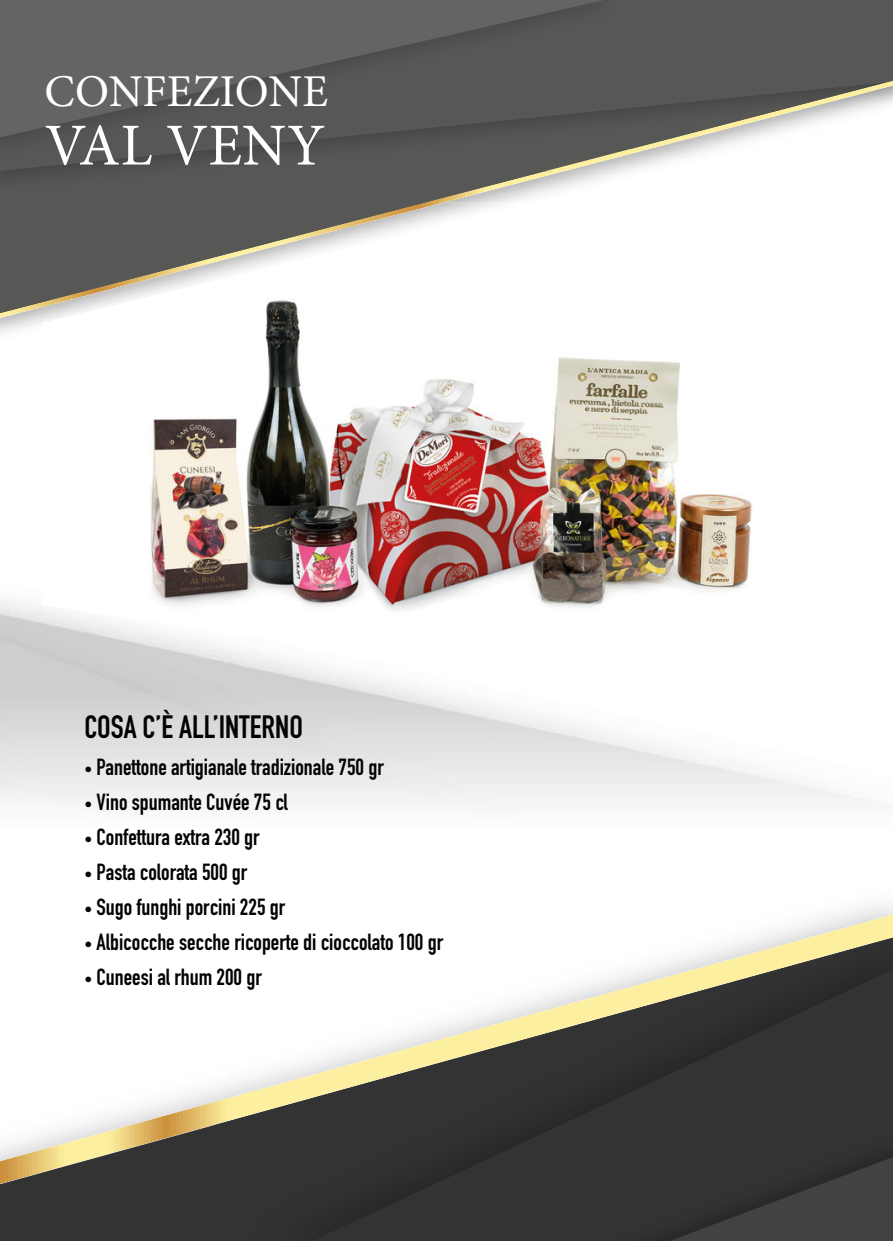
<style>
.page{position:relative;width:893px;height:1241px;background:#fff}
.page>*{position:absolute;margin:0;border:0;box-sizing:border-box;transform-origin:0 0}
.t1{font:59.5px "Minion Pro";letter-spacing:.01em;color:#fff}
.t2{font:45.5px "Minion Pro";color:#fff}
.t3{font:700 31.85px "DIN Condensed";color:#020303}
.t4{font:700 22.93px "DIN Condensed";color:#020303}
.s1{font-size:15.75px}
</style>
<div class="page">
<div style="left:0;top:1183px;width:214px;height:57px;background:#333"></div>
<div style="left:631px;top:0;width:262px;height:81px;background:#575756"></div>
<svg style="left:0;top:81px;width:893px;height:237px"></svg>
<img style="left:0;top:0;width:631px;height:171px">
<img style="left:545px;top:149px;width:86px;height:15px">
<svg style="left:0;top:0;width:604px;height:137px;background:#5c5c5b"></svg>
<div style="left:214px;top:1183px;width:99px;height:57px;background:#333"></div>
<div style="left:313px;top:1183px;width:266px;height:57px;background:#333"></div>
<div style="left:579px;top:1183px;width:91px;height:57px;background:#333"></div>
<svg style="left:670px;top:1183px;width:219px;height:57px;background:#3b3b3a"></svg>
<img style="left:42px;top:164px;width:819px;height:562px">
<svg style="left:0;top:915px;width:889px;height:268px"></svg>
<img style="left:889px;top:905px;width:4px;height:64px">
<img style="left:889px;top:969px;width:4px;height:271px">
<img style="left:889px;top:1122px;width:4px;height:36px">
<h2 class="t2" style="left:45px;top:64px;width:285px">CONFEZIONE</h2>
<h1 class="t1" style="left:45px;top:109px;width:282px">VAL VENY</h1>
<h3 class="t3" style="left:84px;top:715px;width:220px">COSA C’È ALL’INTERNO</h3>
<p class="t4" style="left:84px;top:758px;width:301px"><span class="s1">•</span> Panettone artigianale tradizionale 750 gr</p>
<p class="t4" style="left:84px;top:793px;width:205px"><span class="s1">•</span> Vino spumante Cuvée 75 cl</p>
<p class="t4" style="left:84px;top:828px;width:177px"><span class="s1">•</span> Confettura extra 230 gr</p>
<p class="t4" style="left:84px;top:863px;width:164px"><span class="s1">•</span> Pasta colorata 500 gr</p>
<p class="t4" style="left:84px;top:898px;width:202px"><span class="s1">•</span> Sugo funghi porcini 225 gr</p>
<p class="t4" style="left:84px;top:933px;width:360px"><span class="s1">•</span> Albicocche secche ricoperte di cioccolato 100 gr</p>
<p class="t4" style="left:84px;top:968px;width:179px"><span class="s1">•</span> Cuneesi al rhum 200 gr</p>
</div>
